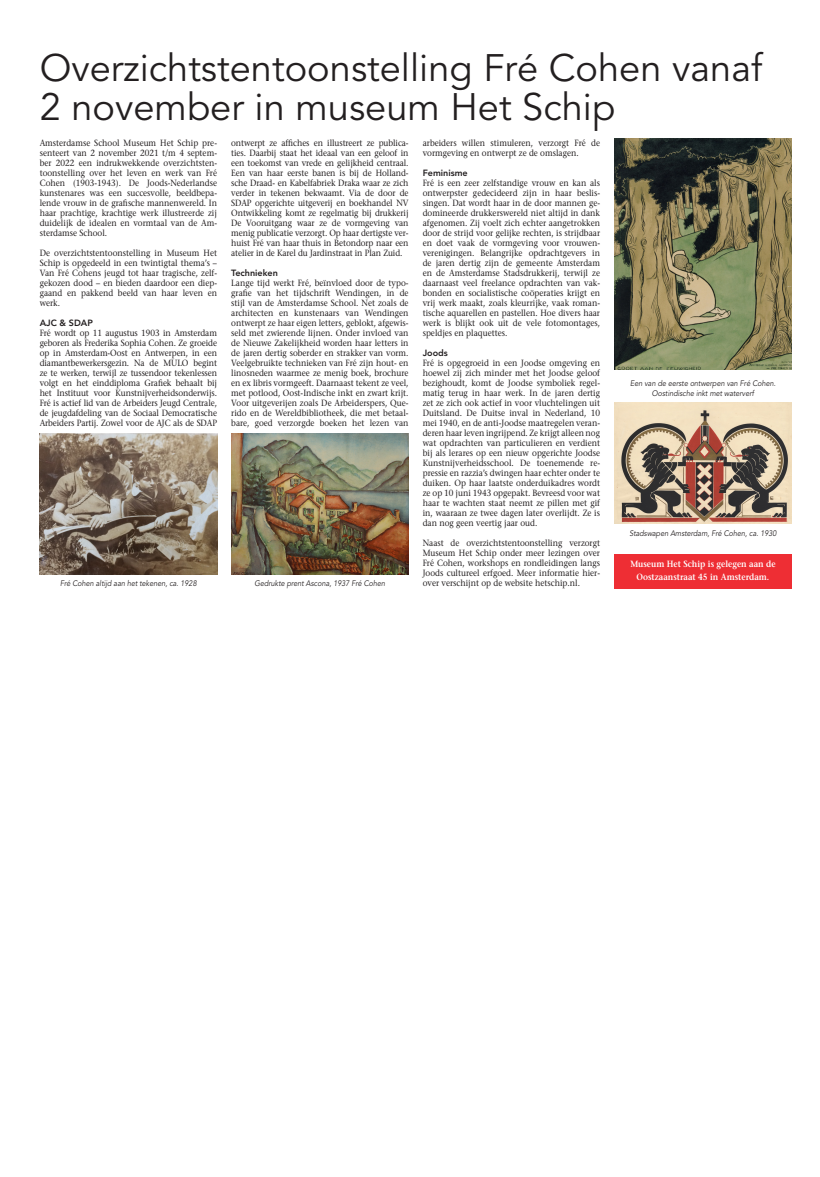
<style>
.page{position:relative;width:820px;height:1177px;background:#fff}
.page>*{position:absolute;margin:0;border:0;box-sizing:border-box;transform-origin:0 0}
.Kop_redaktie{font:38px "Avenir";color:#231f20}
.Body_redaktie{font:9px/10px "Stone Serif";color:#231f20;text-align:justify;scale:.9 1}
.Body_redaktie-2{font:600 9px "Stone Serif";color:#fff;scale:.9 1}
.Tussenkop_redaktie{font:800 9px "Avenir";color:#231f20}
.Onderschrift_redakti{font:italic 8px "Avenir";color:#231f20;scale:.9 1}
</style>
<div class="page">
<img style="left:614px;top:138px;width:176px;height:231px">
<img style="left:40px;top:433px;width:177px;height:141px">
<img style="left:231px;top:433px;width:177px;height:141px">
<img style="left:614px;top:402px;width:177px;height:121px">
<div style="left:614px;top:553px;width:177px;height:35px;background:#ee2e34"></div>
<p class="Kop_redaktie" style="left:40px;top:46px;width:723px">Overzichtstentoonstelling Fré Cohen vanaf</p>
<p class="Kop_redaktie" style="left:40px;top:85px;width:577px">2 november in museum Het Schip</p>
<p class="Body_redaktie" style="left:40px;top:138px;width:198px">Amsterdamse School Museum Het Schip pre&shy;senteert van 2 november 2021 t/m 4 septem&shy;ber 2022 een indrukwekkende overzichtsten&shy;toonstelling over het leven en werk van Fré Cohen (1903-1943). De Joods-Nederlandse kunstenares was een succesvolle, beeldbepa&shy;lende vrouw in de grafische mannenwereld. In haar prachtige, krachtige werk illustreerde zij duidelijk de idealen en vormtaal van de Am&shy;sterdamse School.</p>
<p class="Body_redaktie" style="left:40px;top:248px;width:198px">De overzichtstentoonstelling in Museum Het Schip is opgedeeld in een twintigtal thema’s – Van Fré Cohens jeugd tot haar tragische, zelf&shy;gekozen dood – en bieden daardoor een diep&shy;gaand en pakkend beeld van haar leven en werk.</p>
<p class="Tussenkop_redaktie" style="left:40px;top:318px;width:55px">AJC &amp; SDAP</p>
<p class="Body_redaktie" style="left:40px;top:328px;width:198px">Fré wordt op 11 augustus 1903 in Amsterdam geboren als Frederika Sophia Cohen. Ze groeide op in Amsterdam-Oost en Antwerpen, in een diamantbewerkersgezin. Na de MULO begint ze te werken, terwijl ze tussendoor tekenlessen volgt en het einddiploma Grafiek behaalt bij het Instituut voor Kunstnijverheidsonderwijs.<br>Fré is actief lid van de Arbeiders Jeugd Centrale, de jeugdafdeling van de Sociaal Democratische Arbeiders Partij. Zowel voor de AJC als de SDAP</p>
<p class="Body_redaktie" style="left:231px;top:138px;width:198px">ontwerpt ze affiches en illustreert ze publica&shy;ties. Daarbij staat het ideaal van een geloof in een toekomst van vrede en gelijkheid centraal.<br>Een van haar eerste banen is bij de Holland&shy;sche Draad- en Kabelfabriek Draka waar ze zich verder in tekenen bekwaamt. Via de door de SDAP opgerichte uitgeverij en boekhandel NV Ontwikkeling komt ze regelmatig bij drukkerij De Vooruitgang waar ze de vormgeving van menig publicatie verzorgt. Op haar dertigste ver&shy;huist Fré van haar thuis in Betondorp naar een atelier in de Karel du Jardinstraat in Plan Zuid.</p>
<p class="Tussenkop_redaktie" style="left:231px;top:268px;width:48px">Technieken</p>
<p class="Body_redaktie" style="left:231px;top:278px;width:198px">Lange tijd werkt Fré, beïnvloed door de typo&shy;grafie van het tijdschrift Wendingen, in de stijl van de Amsterdamse School. Net zoals de architecten en kunstenaars van Wendingen ontwerpt ze haar eigen letters, geblokt, afgewis&shy;seld met zwierende lijnen. Onder invloed van de Nieuwe Zakelijkheid worden haar letters in de jaren dertig soberder en strakker van vorm.<br>Veelgebruikte technieken van Fré zijn hout- en linosneden waarmee ze menig boek, brochure en ex libris vormgeeft. Daarnaast tekent ze veel, met potlood, Oost-Indische inkt en zwart krijt.<br>Voor uitgeverijen zoals De Arbeiderspers, Que&shy;rido en de Wereldbibliotheek, die met betaal&shy;bare, goed verzorgde boeken het lezen van</p>
<p class="Onderschrift_redakti" style="left:60px;top:579px;width:153px">Fré Cohen altijd aan het tekenen, ca. 1928</p>
<p class="Onderschrift_redakti" style="left:254px;top:579px;width:147px">Gedrukte prent Ascona, 1937 Fré Cohen</p>
<p class="Body_redaktie" style="left:422px;top:138px;width:198px">arbeiders willen stimuleren, verzorgt Fré de vormgeving en ontwerpt ze de omslagen.</p>
<p class="Tussenkop_redaktie" style="left:422px;top:168px;width:47px">Feminisme</p>
<p class="Body_redaktie" style="left:422px;top:178px;width:198px">Fré is een zeer zelfstandige vrouw en kan als ontwerpster gedecideerd zijn in haar beslis&shy;singen. Dat wordt haar in de door mannen ge&shy;domineerde drukkerswereld niet altijd in dank afgenomen. Zij voelt zich echter aangetrokken door de strijd voor gelijke rechten, is strijdbaar en doet vaak de vormgeving voor vrouwen&shy;verenigingen. Belangrijke opdrachtgevers in de jaren dertig zijn de gemeente Amsterdam en de Amsterdamse Stadsdrukkerij, terwijl ze daarnaast veel freelance opdrachten van vak&shy;bonden en socialistische coöperaties krijgt en vrij werk maakt, zoals kleurrijke, vaak roman&shy;tische aquarellen en pastellen. Hoe divers haar werk is blijkt ook uit de vele fotomontages, speldjes en plaquettes.</p>
<p class="Tussenkop_redaktie" style="left:422px;top:348px;width:27px">Joods</p>
<p class="Body_redaktie" style="left:422px;top:358px;width:198px">Fré is opgegroeid in een Joodse omgeving en hoewel zij zich minder met het Joodse geloof bezighoudt, komt de Joodse symboliek regel&shy;matig terug in haar werk. In de jaren dertig zet ze zich ook actief in voor vluchtelingen uit Duitsland. De Duitse inval in Nederland, 10 mei 1940, en de anti-Joodse maatregelen veran&shy;deren haar leven ingrijpend. Ze krijgt alleen nog wat opdrachten van particulieren en verdient bij als lerares op een nieuw opgerichte Joodse Kunstnijverheidsschool. De toenemende re&shy;pressie en razzia’s dwingen haar echter onder te duiken. Op haar laatste onderduikadres wordt ze op 10 juni 1943 opgepakt. Bevreesd voor wat haar te wachten staat neemt ze pillen met gif in, waaraan ze twee dagen later overlijdt. Ze is dan nog geen veertig jaar oud.</p>
<p class="Body_redaktie" style="left:422px;top:538px;width:198px">Naast de overzichtstentoonstelling verzorgt Museum Het Schip onder meer lezingen over Fré Cohen, workshops en rondleidingen langs Joods cultureel erfgoed. Meer informatie hier&shy;over verschijnt op de website hetschip.nl.</p>
<p class="Onderschrift_redakti" style="left:630px;top:379px;width:163px">Een van de eerste ontwerpen van Fré Cohen.</p>
<p class="Onderschrift_redakti" style="left:651px;top:389px;width:115px">Oostindische inkt met waterverf</p>
<p class="Onderschrift_redakti" style="left:629px;top:529px;width:165px">Stadswapen Amsterdam, Fré Cohen, ca. 1930</p>
<p class="Body_redaktie-2" style="left:630px;top:558px;width:163px">Museum Het Schip is gelegen aan de</p>
<p class="Body_redaktie-2" style="left:636px;top:571px;width:149px">Oostzaanstraat 45 in Amsterdam.</p>
</div>
